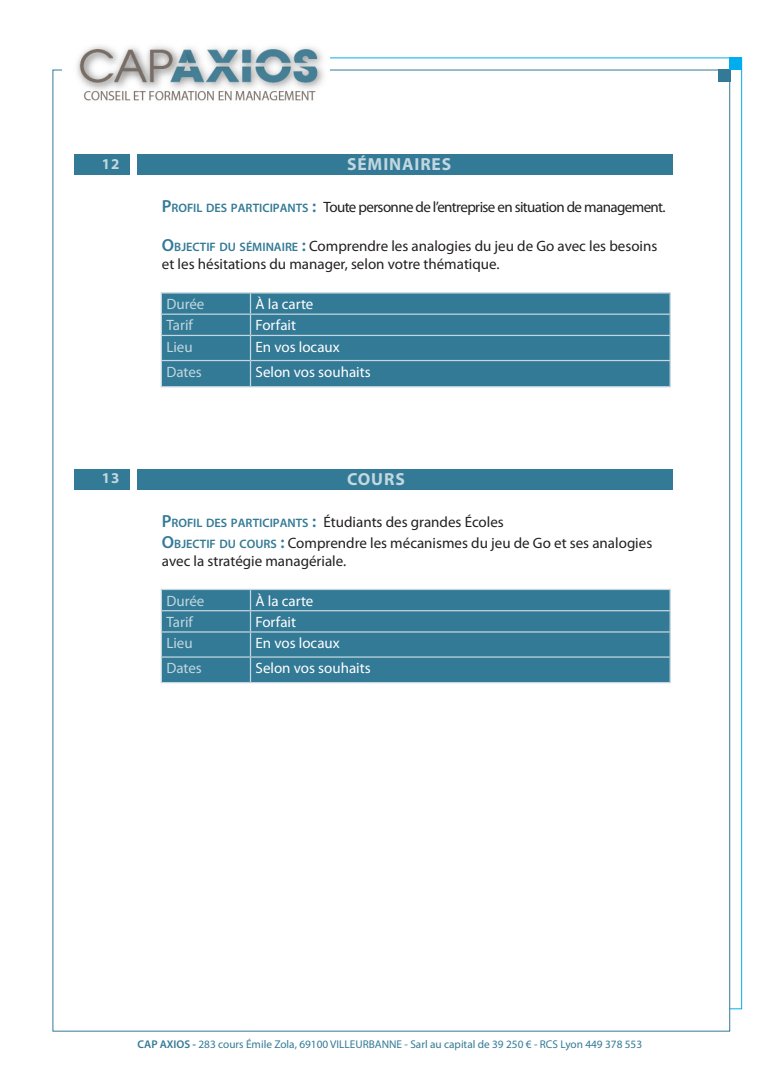
<style>
.page{position:relative;width:780px;height:1088px;background:#fff}
.page>*{position:absolute;margin:0;border:0;box-sizing:border-box;transform-origin:0 0}
.t1{font:700 17.5px "Myriad Pro";letter-spacing:.05em;color:#c2d7df}
.t2{font:15px/18px "Myriad Pro";color:#231f20}
.t3{font:15px "Myriad Pro";color:#fff}
.t4{font:15px "Myriad Pro";letter-spacing:-.04em;color:#231f20}
.t5{font:15px "Myriad Pro";color:#c2d7df}
.t6{font:700 15px "Myriad Pro";color:#c2d7df}
.t7{font:600 12.25px "Myriad Pro";color:#337a96}
.t8{font:11.25px "Myriad Pro";color:#337a96}
.s1{font-size:17.5px}
.s2{font-weight:600;font-size:17.5px;color:#337a96}
.s3{font-weight:600;font-size:12.25px;color:#337a96}
.s4{font-weight:600}
</style>
<div class="page">
<div style="left:53px;top:70px;width:677px;height:961px;background:#fff;border:1px solid #337a96"></div>
<img style="left:63px;top:46px;width:267px;height:55px">
<div style="left:718px;top:70px;width:12px;height:12px;background:#337a96"></div>
<div style="left:729px;top:57px;width:13px;height:13px;background:#00aeef"></div>
<div style="left:74px;top:154px;width:599px;height:21px;background:#337a96"></div>
<div style="left:251px;top:294px;width:418px;height:92px;background:#337a96"></div>
<hr style="left:161px;top:292px;width:89px;height:2px;background:#c2d7df">
<hr style="left:250px;top:292px;width:420px;height:2px;background:#c2d7df">
<hr style="left:250px;top:314px;width:420px;height:1px;background:#c2d7df">
<hr style="left:250px;top:335px;width:420px;height:1px;background:#c2d7df">
<hr style="left:250px;top:360px;width:420px;height:1px;background:#c2d7df">
<svg style="left:161px;top:293px;width:90px;height:93px;background:#3c809b"></svg>
<svg style="left:669px;top:294px;width:1px;height:92px"></svg>
<hr style="left:161px;top:386px;width:89px;height:1px;background:#c2d7df">
<hr style="left:250px;top:386px;width:420px;height:1px;background:#c2d7df">
<div style="left:130px;top:129px;width:6px;height:249px;background:#fff"></div>
<div style="left:74px;top:469px;width:599px;height:20px;background:#337a96"></div>
<div style="left:251px;top:590px;width:418px;height:92px;background:#337a96"></div>
<hr style="left:250px;top:589px;width:420px;height:1px;background:#c2d7df">
<hr style="left:250px;top:610px;width:420px;height:1px;background:#c2d7df">
<hr style="left:250px;top:631px;width:420px;height:1px;background:#c2d7df">
<hr style="left:250px;top:656px;width:420px;height:2px;background:#c2d7df">
<svg style="left:161px;top:589px;width:90px;height:93px;background:#3d809b"></svg>
<svg style="left:669px;top:590px;width:1px;height:92px"></svg>
<hr style="left:161px;top:682px;width:89px;height:1px;background:#c2d7df">
<hr style="left:250px;top:682px;width:420px;height:1px;background:#c2d7df">
<div style="left:130px;top:444px;width:6px;height:248px;background:#fff"></div>
<p class="t6" style="left:102px;top:154px;width:19px">12</p>
<p class="t6" style="left:102px;top:468px;width:19px">13</p>
<p class="t1" style="left:347px;top:153px;width:106px">SÉMINAIRES</p>
<p class="t7" style="left:162px;top:200px;width:17px"><span class="s1">P</span>ROFI</p>
<p class="t7" style="left:196px;top:200px;width:49px">L DES PARTI</p>
<p class="t7" style="left:262px;top:200px;width:26px">CIPANTS</p>
<p class="t4" style="left:312px;top:198px;width:355px"><span class="s2">:</span> Toute personne de l’entreprise en situation de management.</p>
<p class="t7" style="left:162px;top:239px;width:98px"><span class="s1">O</span>BJECTIF DU SÉMINAIR</p>
<p class="t2" style="left:162px;top:237px;width:497px;text-indent:130px"><span class="s3">E</span> <span class="s2">:</span> Comprendre les analogies du jeu de Go avec les besoins et les hésitations du manager, selon votre thématique.</p>
<p class="t5" style="left:166px;top:295px;width:40px">Durée</p>
<p class="t3" style="left:255px;top:295px;width:59px">À la carte</p>
<p class="t5" style="left:166px;top:316px;width:28px">Tarif</p>
<p class="t3" style="left:255px;top:316px;width:42px">Forfait</p>
<p class="t5" style="left:166px;top:337px;width:28px">Lieu</p>
<p class="t3" style="left:255px;top:337px;width:86px">En vos locaux</p>
<p class="t5" style="left:166px;top:362px;width:37px">Dates</p>
<p class="t3" style="left:255px;top:362px;width:117px">Selon vos souhaits</p>
<p class="t1" style="left:347px;top:467px;width:59px">COURS</p>
<p class="t7" style="left:162px;top:515px;width:17px"><span class="s1">P</span>ROFI</p>
<p class="t7" style="left:196px;top:515px;width:49px">L DES PARTI</p>
<p class="t7" style="left:262px;top:515px;width:26px">CIPANTS</p>
<p class="t2" style="left:312px;top:512px;width:193px"><span class="s2">:</span> Étudiants des grandes Écoles</p>
<p class="t2" style="left:162px;top:533px;width:491px"><span class="s2">O</span><span class="s3">BJECTIF DU COURS</span> <span class="s2">:</span> Comprendre les mécanismes du jeu de Go et ses analogies avec la stratégie managériale.</p>
<p class="t5" style="left:166px;top:591px;width:40px">Durée</p>
<p class="t3" style="left:255px;top:591px;width:59px">À la carte</p>
<p class="t5" style="left:166px;top:613px;width:28px">Tarif</p>
<p class="t3" style="left:255px;top:613px;width:42px">Forfait</p>
<p class="t5" style="left:166px;top:634px;width:28px">Lieu</p>
<p class="t3" style="left:255px;top:634px;width:86px">En vos locaux</p>
<p class="t5" style="left:166px;top:659px;width:37px">Dates</p>
<p class="t3" style="left:255px;top:659px;width:117px">Selon vos souhaits</p>
<p class="t8" style="left:137px;top:1037px;width:506px"><span class="s4">CAP AXIOS -</span> 283 cours Émile Zola, 69100 VILLEURBANNE - Sarl au capital de 39 250 € - RCS Lyon 449 378 553</p>
</div>
